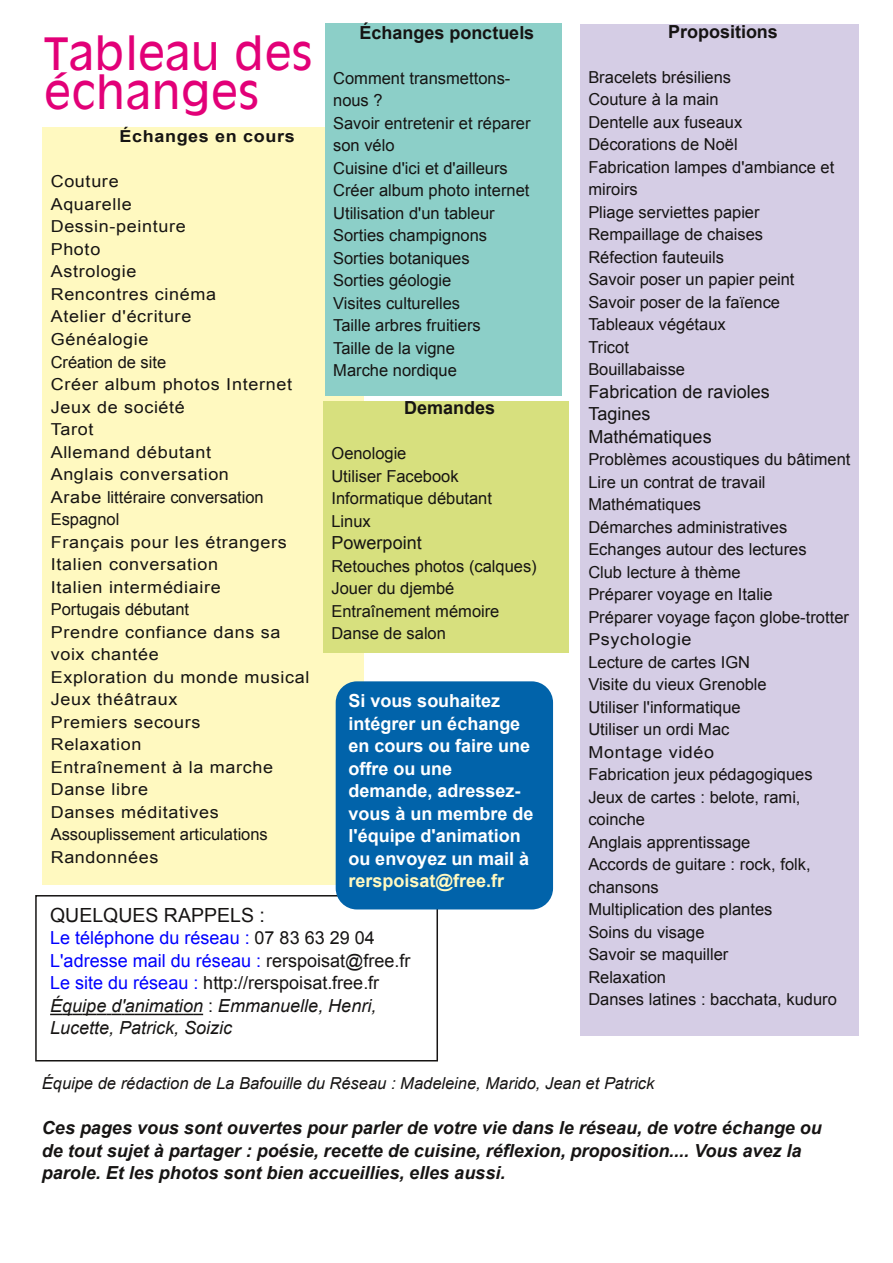
<style>
.page{position:relative;width:893px;height:1263px;background:#fff}
.page>*{position:absolute;margin:0;border:0;box-sizing:border-box;transform-origin:0 0}
.t1{font:43.5px/39px "Antique Olive";letter-spacing:.01em;color:#e20078}
.t2{font:19.5px "Arial";color:#161413}
.t3{font:italic 700 18px/22.5px "Arial";color:#161413}
.t4{font:18px/22.5px "Arial";color:#00f}
.t5{font:700 18px/22.5px "Arial";color:#fff}
.t6{font:18px/22.5px "Arial";color:#161413}
.t7{font:700 18px "Arial";color:#161413}
.t8{font:700 18px "Arial";color:#fff9c0}
.t9{font:16.5px/22.5px "Arial";color:#161413}
.t10{font:16.5px/22.5px "Arial";letter-spacing:.035em;color:#161413;scale:1.09 1}
.t11{font:italic 16.5px "Arial";color:#161413}
.t12{font:700 16.5px "Arial";letter-spacing:.035em;color:#161413;scale:1.09 1}
.s1{color:#161413}
.s2{font-style:italic;color:#161413}
</style>
<div class="page">
<div style="left:35px;top:895px;width:403px;height:166px;border:2px solid #161413"></div>
<div style="left:42px;top:128px;width:322px;height:757px;background:#fff9c0"></div>
<div style="left:325px;top:23px;width:236px;height:372px;background:#8ccfc8"></div>
<div style="left:323px;top:401px;width:245px;height:252px;background:#d7e07e"></div>
<div style="left:580px;top:25px;width:279px;height:1011px;background:#d5cde5"></div>
<div style="left:336px;top:681px;width:217px;height:228px;background:#0163aa;border-radius:21px"></div>
<svg style="left:50px;top:1014px;width:153px;height:1px"></svg>
<p class="t7" style="left:359px;top:23px;width:176px">Échanges ponctuels</p>
<p class="t9" style="left:333px;top:67px;width:199px">Comment transmettons&shy;nous ?<br>Savoir entretenir et réparer son vélo<br>Cuisine d'ici et d'ailleurs<br>Créer album photo internet<br>Utilisation d'un tableur<br>Sorties champignons<br>Sorties botaniques<br>Sorties géologie<br>Visites culturelles<br>Taille arbres fruitiers<br>Taille de la vigne<br>Marche nordique</p>
<p class="t7" style="left:404px;top:398px;width:93px">Demandes</p>
<p class="t9" style="left:331px;top:442px;width:162px">Oenologie<br>Utiliser Facebook<br>Informatique débutant<br>Linux</p>
<p class="t6" style="left:331px;top:532px;width:92px">Powerpoint</p>
<p class="t9" style="left:331px;top:555px;width:207px">Retouches photos (calques)<br>Jouer du djembé<br>Entraînement mémoire<br>Danse de salon</p>
<p class="t7" style="left:668px;top:22px;width:111px">Propositions</p>
<p class="t9" style="left:588px;top:66px;width:247px">Bracelets brésiliens<br>Couture à la main<br>Dentelle aux fuseaux<br>Décorations de Noël<br>Fabrication lampes d'ambiance et miroirs<br>Pliage serviettes papier<br>Rempaillage de chaises<br>Réfection fauteuils<br>Savoir poser un papier peint<br>Savoir poser de la faïence<br>Tableaux végétaux<br>Tricot<br>Bouillabaisse</p>
<p class="t6" style="left:588px;top:380px;width:183px">Fabrication de ravioles<br>Tagines<br>Mathématiques</p>
<p class="t9" style="left:588px;top:448px;width:264px">Problèmes acoustiques du bâtiment<br>Lire un contrat de travail<br>Mathématiques<br>Démarches administratives<br>Echanges autour des lectures<br>Club lecture à thème<br>Préparer voyage en Italie<br>Préparer voyage façon globe-trotter<br>Psychologie<br>Lecture de cartes IGN<br>Visite du vieux Grenoble<br>Utiliser l'informatique<br>Utiliser un ordi Mac<br>Montage vidéo<br>Fabrication jeux pédagogiques<br>Jeux de cartes : belote, rami, coinche<br>Anglais apprentissage<br>Accords de guitare : rock, folk, chansons<br>Multiplication des plantes<br>Soins du visage<br>Savoir se maquiller<br>Relaxation<br>Danses latines : bacchata, kuduro</p>
<h1 class="t1" style="left:44px;top:36px;width:270px">Tableau des échanges</h1>
<p class="t12" style="left:120px;top:128px;width:162px">Échanges en cours</p>
<p class="t10" style="left:51px;top:170px;width:239px">Couture<br>Aquarelle<br>Dessin-peinture<br>Photo<br>Astrologie<br>Rencontres cinéma<br>Atelier d'écriture<br>Généalogie<br>Création de site<br>Créer album photos Internet<br>Jeux de société<br>Tarot<br>Allemand débutant<br>Anglais conversation<br>Arabe littéraire conversation<br>Espagnol<br>Français pour les étrangers<br>Italien conversation<br>Italien intermédiaire<br>Portugais débutant<br>Prendre confiance dans sa voix chantée<br>Exploration du monde musical<br>Jeux théâtraux<br>Premiers secours<br>Relaxation<br>Entraînement à la marche<br>Danse libre<br>Danses méditatives<br>Assouplissement articulations<br>Randonnées</p>
<p class="t5" style="left:348px;top:690px;width:186px">Si vous souhaitez intégrer un échange en cours ou faire une offre ou une demande, adressez&shy;vous à un membre de l'équipe d'animation ou envoyez un mail à</p>
<p class="t8" style="left:348px;top:871px;width:157px">rerspoisat@free.fr</p>
<p class="t2" style="left:50px;top:904px;width:216px">QUELQUES RAPPELS :</p>
<p class="t4" style="left:50px;top:927px;width:362px">Le téléphone du réseau : <span class="s1">07 83 63 29 04<br></span>L'adresse mail du réseau : <span class="s1">rerspoisat@free.fr </span>Le site du réseau : <span class="s1">http://rerspoisat.free.fr </span><span class="s2">Équipe d'animation</span> <span class="s1">:</span> <span class="s2">Emmanuelle, Henri, Lucette, Patrick, Soizic</span></p>
<p class="t11" style="left:42px;top:1074px;width:614px">Équipe de rédaction de La Bafouille du Réseau : Madeleine, Marido, Jean et Patrick</p>
<p class="t3" style="left:42px;top:1117px;width:781px">Ces pages vous sont ouvertes pour parler de votre vie dans le réseau, de votre échange ou de tout sujet à partager : poésie, recette de cuisine, réflexion, proposition.... Vous avez la parole. Et les photos sont bien accueillies, elles aussi.</p>
</div>
